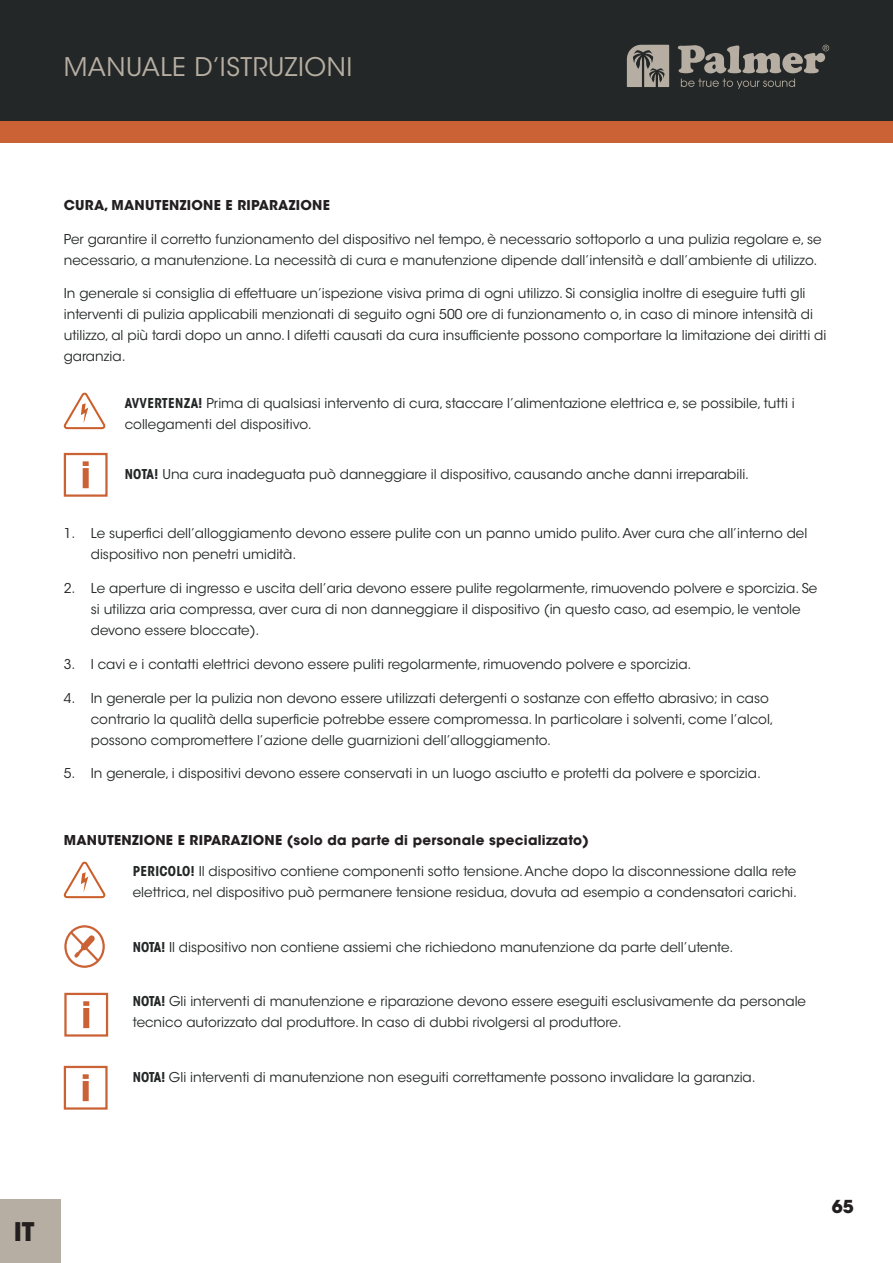
<style>
.page{position:relative;width:893px;height:1263px;background:#fff}
.page>*{position:absolute;margin:0;border:0;box-sizing:border-box;transform-origin:0 0}
.t1{font:25.5px "ITC Avant Garde Std";letter-spacing:.02em;color:#b6aea2}
.t2{font:700 25.5px "ITC Avant Garde Std";color:#231f20}
.t3{font:700 17.7px "ITC Avant Garde Std";color:#231f20}
.t4{font:13.5px/21px "ITC Avant Garde Std";color:#242727}
.t5{font:700 13.5px "ITC Avant Garde Std";letter-spacing:.02em;color:#231f20}
.s1{font-weight:700;font-stretch:condensed}
</style>
<div class="page">
<div style="left:0;top:0;width:893px;height:123px;background:#242727"></div>
<div style="left:0;top:121px;width:893px;height:21px;background:#cb6236"></div>
<svg style="left:678px;top:45px;width:151px;height:28px"></svg>
<svg style="left:627px;top:45px;width:42px;height:42px"></svg>
<svg style="left:681px;top:79px;width:114px;height:10px"></svg>
<div style="left:0;top:1199px;width:61px;height:64px;background:#b6aea2"></div>
<svg style="left:64px;top:392px;width:41px;height:37px"></svg>
<div style="left:64px;top:453px;width:44px;height:44px;border:2px solid #cb6236"></div>
<svg style="left:83px;top:461px;width:6px;height:27px"></svg>
<div style="left:64px;top:993px;width:44px;height:43px;border:2px solid #cb6236"></div>
<svg style="left:83px;top:1001px;width:6px;height:27px"></svg>
<div style="left:64px;top:1066px;width:44px;height:44px;border:2px solid #cb6236"></div>
<svg style="left:83px;top:1074px;width:6px;height:27px"></svg>
<div style="left:64px;top:925px;width:41px;height:43px;border:2px solid #cb6236;border-radius:50%"></div>
<svg style="left:68px;top:929px;width:33px;height:35px"></svg>
<svg style="left:64px;top:861px;width:41px;height:37px"></svg>
<h1 class="t1" style="left:64px;top:52px;width:290px">MANUALE D’ISTRUZIONI</h1>
<p class="t5" style="left:64px;top:196px;width:268px">CURA, MANUTENZIONE E RIPARAZIONE</p>
<p class="t4" style="left:64px;top:228px;width:759px">Per garantire il corretto funzionamento del dispositivo nel tempo, è necessario sottoporlo a una pulizia regolare e, se necessario, a manutenzione. La necessità di cura e manutenzione dipende dall’intensità e dall’ambiente di utilizzo.</p>
<p class="t4" style="left:64px;top:283px;width:764px">In generale si consiglia di effettuare un’ispezione visiva prima di ogni utilizzo. Si consiglia inoltre di eseguire tutti gli interventi di pulizia applicabili menzionati di seguito ogni 500 ore di funzionamento o, in caso di minore intensità di utilizzo, al più tardi dopo un anno. I difetti causati da cura insufficiente possono comportare la limitazione dei diritti di garanzia.</p>
<p class="t4" style="left:125px;top:393px;width:672px"><span class="s1">AVVERTENZA!</span> Prima di qualsiasi intervento di cura, staccare l’alimentazione elettrica e, se possibile, tutti i collegamenti del dispositivo.</p>
<p class="t4" style="left:125px;top:464px;width:626px"><span class="s1">NOTA!</span> Una cura inadeguata può danneggiare il dispositivo, causando anche danni irreparabili.</p>
<p class="t4" style="left:91px;top:523px;width:718px;text-indent:-27px">1. Le superfici dell’alloggiamento devono essere pulite con un panno umido pulito. Aver cura che all’interno del dispositivo non penetri umidità.</p>
<p class="t4" style="left:91px;top:578px;width:728px;text-indent:-27px">2. Le aperture di ingresso e uscita dell’aria devono essere pulite regolarmente, rimuovendo polvere e sporcizia. Se si utilizza aria compressa, aver cura di non danneggiare il dispositivo (in questo caso, ad esempio, le ventole devono essere bloccate).</p>
<p class="t4" style="left:64px;top:654px;width:629px">3. I cavi e i contatti elettrici devono essere puliti regolarmente, rimuovendo polvere e sporcizia.</p>
<p class="t4" style="left:91px;top:687px;width:684px;text-indent:-27px">4. In generale per la pulizia non devono essere utilizzati detergenti o sostanze con effetto abrasivo; in caso contrario la qualità della superficie potrebbe essere compromessa. In particolare i solventi, come l’alcol, possono compromettere l’azione delle guarnizioni dell’alloggiamento.</p>
<p class="t4" style="left:64px;top:763px;width:699px">5. In generale, i dispositivi devono essere conservati in un luogo asciutto e protetti da polvere e sporcizia.</p>
<p class="t5" style="left:64px;top:831px;width:526px">MANUTENZIONE E RIPARAZIONE (solo da parte di personale specializzato)</p>
<p class="t4" style="left:133px;top:861px;width:666px"><span class="s1">PERICOLO!</span> Il dispositivo contiene componenti sotto tensione. Anche dopo la disconnessione dalla rete elettrica, nel dispositivo può permanere tensione residua, dovuta ad esempio a condensatori carichi.</p>
<p class="t4" style="left:133px;top:936px;width:602px"><span class="s1">NOTA!</span> Il dispositivo non contiene assiemi che richiedono manutenzione da parte dell’utente.</p>
<p class="t4" style="left:133px;top:991px;width:675px"><span class="s1">NOTA!</span> Gli interventi di manutenzione e riparazione devono essere eseguiti esclusivamente da personale tecnico autorizzato dal produttore. In caso di dubbi rivolgersi al produttore.</p>
<p class="t4" style="left:133px;top:1067px;width:624px"><span class="s1">NOTA!</span> Gli interventi di manutenzione non eseguiti correttamente possono invalidare la garanzia.</p>
<h1 class="t2" style="left:14px;top:1214px;width:22px">IT</h1>
<h2 class="t3" style="left:832px;top:1195px;width:23px">65</h2>
</div>
